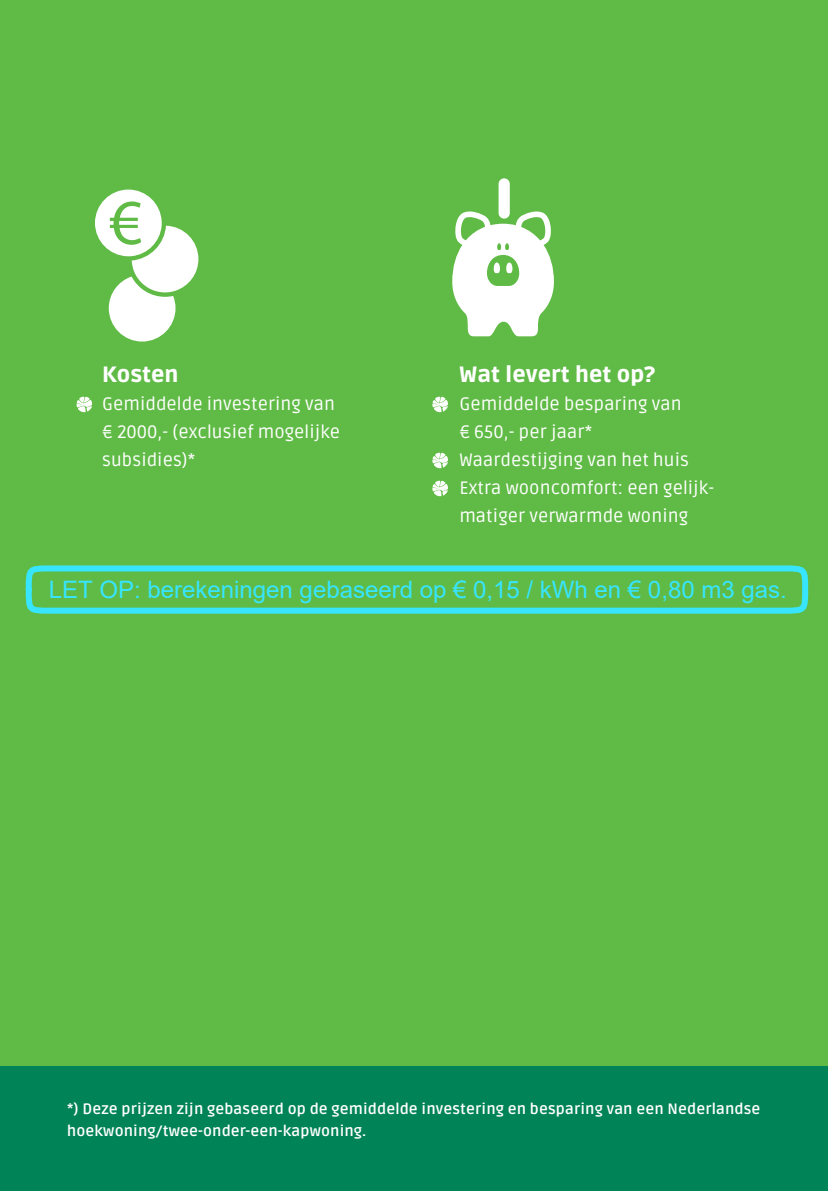
<style>
.page{position:relative;width:828px;height:1191px;background:#fff}
.page>*{position:absolute;margin:0;border:0;box-sizing:border-box;transform-origin:0 0}
.t1{font:24px "Arial";color:#37e5ff}
.t2{font:900 22px "Ruda";letter-spacing:.005em;color:#fff}
.t3{font:18px/28px "Ruda";letter-spacing:.005em;color:#fff}
.t4{font:700 15px/22px "Ruda";letter-spacing:.01em;color:#fff}
</style>
<div class="page">
<div style="left:0;top:0;width:828px;height:34px;background:#60bb46"></div>
<div style="left:0;top:18px;width:828px;height:1048px;background:#60bb46"></div>
<svg style="left:452px;top:178px;width:102px;height:158px"></svg>
<svg style="left:95px;top:189px;width:103px;height:152px"></svg>
<div style="left:0;top:1066px;width:828px;height:125px;background:#008356"></div>
<svg style="left:432px;top:396px;width:16px;height:16px"></svg>
<svg style="left:432px;top:452px;width:16px;height:16px"></svg>
<svg style="left:432px;top:480px;width:16px;height:16px"></svg>
<svg style="left:77px;top:396px;width:15px;height:16px"></svg>
<div style="left:26px;top:565px;width:782px;height:48px;border:6px solid #37e5ff;border-radius:21px"></div>
<p class="t2" style="left:102px;top:362px;width:78px">Kosten</p>
<p class="t3" style="left:102px;top:390px;width:240px">Gemiddelde investering van € 2000,- (exclusief mogelijke subsidies)*</p>
<p class="t2" style="left:459px;top:362px;width:197px">Wat levert het op?</p>
<p class="t3" style="left:459px;top:390px;width:224px">Gemiddelde besparing van € 650,- per jaar*</p>
<p class="t3" style="left:459px;top:446px;width:231px">Waardestijging van het huis</p>
<p class="t3" style="left:459px;top:474px;width:256px">Extra wooncomfort: een gelijk&shy;matiger verwarmde woning</p>
<h1 class="t1" style="left:49px;top:573px;width:739px">LET OP: berekeningen gebaseerd op € 0,15 / kWh en € 0,80 m3 gas.</h1>
<p class="t4" style="left:67px;top:1098px;width:694px">*) Deze prijzen zijn gebaseerd op de gemiddelde investering en besparing van een Nederlandse hoekwoning/twee-onder-een-kapwoning.</p>
</div>
